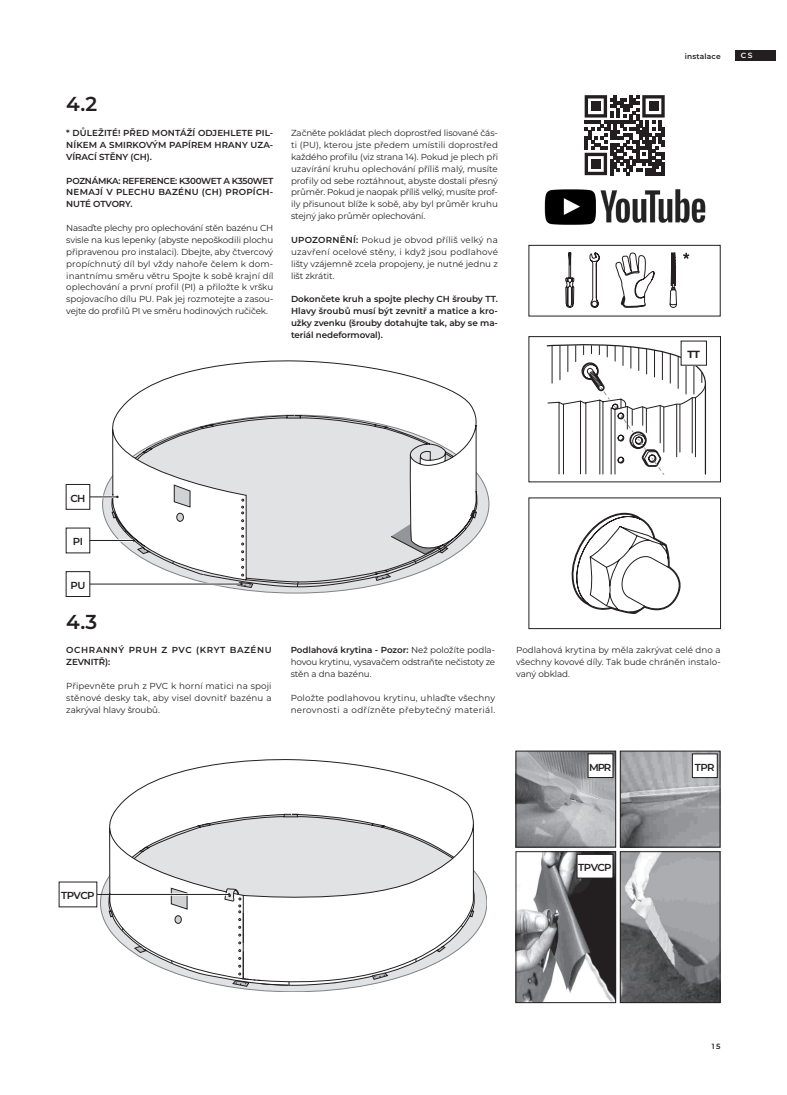
<style>
.page{position:relative;width:787px;height:1095px;background:#fff}
.page>*{position:absolute;margin:0;border:0;box-sizing:border-box;transform-origin:0 0}
.t1{font:600 20.12px "Montserrat";color:#231f20}
.t2{font:700 10.38px "Montserrat";color:#231f20}
.t3{font:600 10.12px "Montserrat";letter-spacing:-.06em;color:#231f20}
.t4{font:8.75px/11.9px "Montserrat";letter-spacing:-.005em;color:#231f20;text-align:justify}
.t5{font:600 8.75px/11.9px "Montserrat";letter-spacing:-.01em;color:#231f20;text-align:justify}
.t6{font:8.75px/11.9px "Montserrat";letter-spacing:.02em;color:#231f20}
.t7{font:600 8.75px/11.9px "Montserrat";letter-spacing:.07em;color:#231f20}
.t8{font:600 7.5px "Montserrat";letter-spacing:.02em;color:#231f20}
.t9{font:600 7.5px "Montserrat";color:#fff}
.s1{font-weight:600}
</style>
<div class="page">
<div style="left:735px;top:50px;width:41px;height:11px;background:#231f20"></div>
<svg style="left:112px;top:361px;width:366px;height:232px"></svg>
<svg style="left:228px;top:817px;width:246px;height:175px"></svg>
<svg style="left:109px;top:759px;width:364px;height:228px"></svg>
<div style="left:66px;top:571px;width:24px;height:26px;border:1px solid #231f20"></div>
<div style="left:66px;top:484px;width:24px;height:26px;border:1px solid #231f20"></div>
<hr style="left:97px;top:894px;width:132px;height:1px;background:#231f20">
<svg style="left:108px;top:824px;width:368px;height:162px"></svg>
<svg style="left:90px;top:425px;width:386px;height:163px"></svg>
<img style="left:622px;top:853px;width:96px;height:148px">
<div style="left:620px;top:851px;width:100px;height:152px;border:1px solid #231f20"></div>
<img style="left:517px;top:753px;width:97px;height:92px">
<div style="left:515px;top:751px;width:101px;height:96px;border:1px solid #231f20"></div>
<img style="left:622px;top:753px;width:96px;height:92px">
<div style="left:620px;top:751px;width:100px;height:96px;border:1px solid #231f20"></div>
<div style="left:588px;top:754px;width:25px;height:23px;background:#fff"></div>
<div style="left:587px;top:753px;width:26px;height:25px;border:1px solid #231f20"></div>
<div style="left:692px;top:754px;width:25px;height:24px;background:#fff"></div>
<div style="left:692px;top:754px;width:25px;height:24px;border:1px solid #231f20"></div>
<img style="left:517px;top:853px;width:97px;height:148px">
<div style="left:515px;top:851px;width:101px;height:152px;border:1px solid #231f20"></div>
<div style="left:577px;top:854px;width:36px;height:24px;background:#fff"></div>
<div style="left:576px;top:854px;width:37px;height:24px;border:1px solid #231f20"></div>
<svg style="left:571px;top:513px;width:109px;height:101px"></svg>
<div style="left:528px;top:498px;width:192px;height:131px;border:1px solid #231f20"></div>
<svg style="left:546px;top:245px;width:160px;height:230px"></svg>
<img style="left:600px;top:189px;width:105px;height:34px">
<img style="left:544px;top:189px;width:52px;height:36px">
<svg style="left:584px;top:95px;width:81px;height:80px"></svg>
<div style="left:591px;top:102px;width:9px;height:9px;background:#231f20"></div>
<div style="left:648px;top:102px;width:10px;height:9px;background:#231f20"></div>
<div style="left:591px;top:159px;width:9px;height:10px;background:#231f20"></div>
<h1 class="t1" style="left:66px;top:90px;width:32px">4.2</h1>
<p class="t5" style="left:66px;top:127px;width:208px">* DŮLEŽITÉ! PŘED MONTÁŽÍ ODJEHLETE PIL-NÍKEM A SMIRKOVÝM PAPÍREM HRANY UZA-VÍRACÍ STĚNY (CH).</p>
<p class="t5" style="left:66px;top:174px;width:208px">POZNÁMKA: REFERENCE: K300WET A K350WET NEMAJÍ V PLECHU BAZÉNU (CH) PROPÍCH-NUTÉ OTVORY.</p>
<p class="t4" style="left:66px;top:222px;width:209px">Nasaďte plechy pro oplechování stěn bazénu CH svisle na kus lepenky (abyste nepoškodili plochu připravenou pro instalaci). Dbejte, aby čtvercový propíchnutý díl byl vždy nahoře čelem k dom&shy;inantnímu směru větru Spojte k sobě krajní díl oplechování a první profil (PI) a přiložte k vršku spojovacího dílu PU. Pak jej rozmotejte a zasou&shy;vejte do profilů PI ve směru hodinových ručiček.</p>
<p class="t4" style="left:291px;top:127px;width:208px">Začněte pokládat plech doprostřed lisované čás&shy;ti (PU), kterou jste předem umístili doprostřed každého profilu (viz strana 14). Pokud je plech při uzavírání kruhu oplechování příliš malý, musíte profily od sebe roztáhnout, abyste dostali přesný průměr. Pokud je naopak příliš velký, musíte prof&shy;ily přisunout blíže k sobě, aby byl průměr kruhu stejný jako průměr oplechování.</p>
<p class="t4" style="left:291px;top:234px;width:208px"><span class="s1">UPOZORNĚNÍ:</span> Pokud je obvod příliš velký na uzavření ocelové stěny, i když jsou podlahové lišty vzájemně zcela propojeny, je nutné jednu z lišt zkrátit.</p>
<p class="t5" style="left:291px;top:293px;width:208px">Dokončete kruh a spojte plechy CH šrouby TT.<br>Hlavy šroubů musí být zevnitř a matice a kro&shy;užky zvenku (šrouby dotahujte tak, aby se ma&shy;teriál nedeformoval).</p>
<p class="t8" style="left:685px;top:51px;width:37px">instalace</p>
<p class="t9" style="left:741px;top:50px;width:13px">CS</p>
<p class="t2" style="left:687px;top:347px;width:14px">TT</p>
<p class="t3" style="left:70px;top:491px;width:17px">CH</p>
<p class="t3" style="left:73px;top:535px;width:12px">PI</p>
<p class="t3" style="left:71px;top:578px;width:16px">PU</p>
<h1 class="t1" style="left:66px;top:607px;width:32px">4.3</h1>
<p class="t7" style="left:66px;top:644px;width:207px">OCHRANNÝ PRUH Z PVC (KRYT BAZÉNU<br>ZEVNITŘ):</p>
<p class="t4" style="left:66px;top:680px;width:207px">Připevněte pruh z PVC k horní matici na spoji stěnové desky tak, aby visel dovnitř bazénu a zakrýval hlavy šroubů.</p>
<p class="t4" style="left:291px;top:644px;width:206px"><span class="s1">Podlahová krytina - Pozor:</span> Než položíte podla&shy;hovou krytinu, vysavačem odstraňte nečistoty ze stěn a dna bazénu.</p>
<p class="t6" style="left:291px;top:691px;width:206px">Položte podlahovou krytinu, uhlaďte všechny nerovnosti a odřízněte přebytečný materiál.</p>
<p class="t4" style="left:516px;top:644px;width:206px">Podlahová krytina by měla zakrývat celé dno a všechny kovové díly. Tak bude chráněn instalo&shy;vaný obklad.</p>
<p class="t3" style="left:589px;top:760px;width:24px">MPR</p>
<p class="t3" style="left:695px;top:760px;width:21px">TPR</p>
<p class="t3" style="left:61px;top:889px;width:35px">TPVCP</p>
<p class="t3" style="left:578px;top:860px;width:35px">TPVCP</p>
<p class="t8" style="left:712px;top:1041px;width:10px">15</p>
</div>
